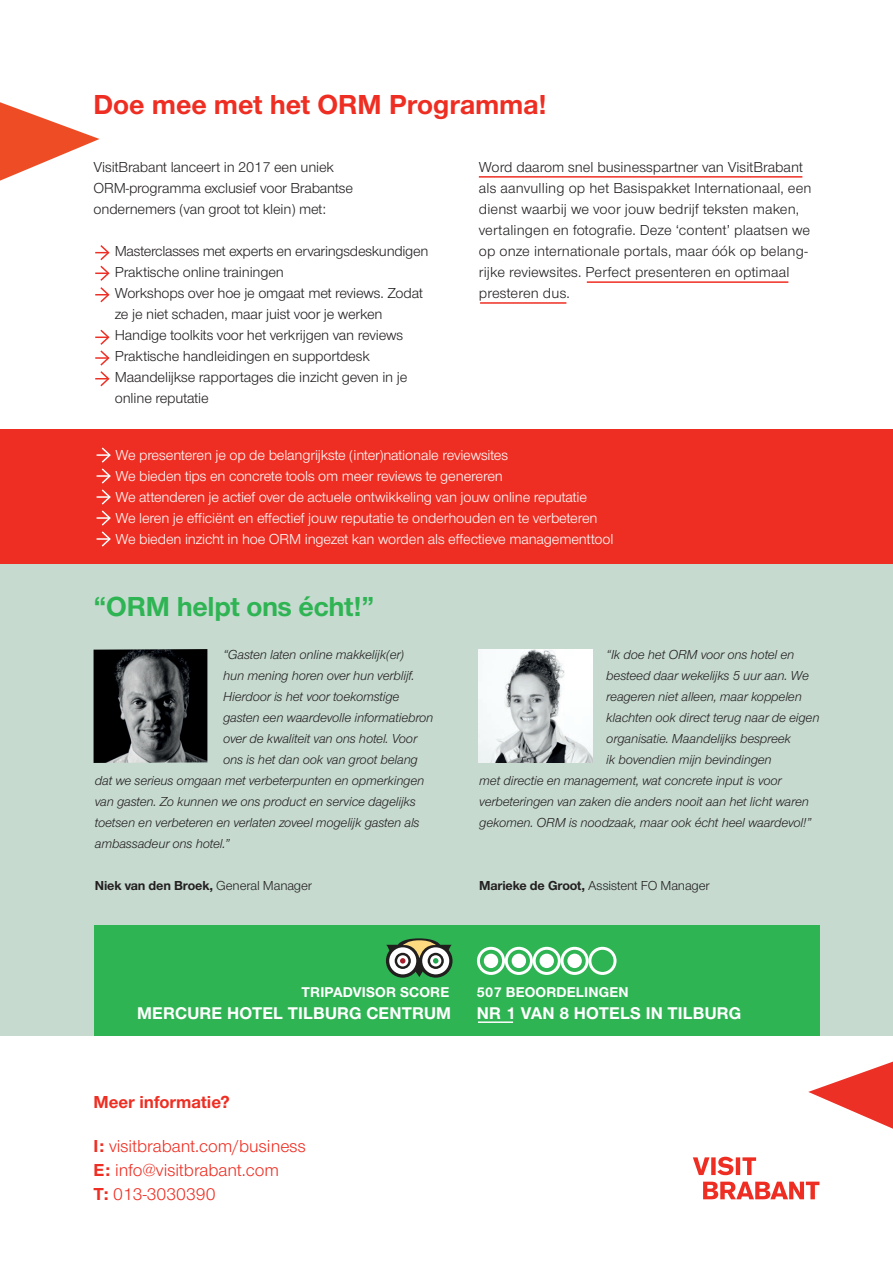
<style>
.page{position:relative;width:893px;height:1263px;background:#fff}
.page>*{position:absolute;margin:0;border:0;box-sizing:border-box;transform-origin:0 0}
.t1{font:700 28.5px "Nimbus San Nov";color:#ee2e22}
.t2{font:700 28.5px "Nimbus San Nov";letter-spacing:-.01em;color:#2fb454}
.t3{font:18px/24px "Nimbus San Nov";color:#ee2e22}
.t4{font:700 18px "Nimbus San Nov";color:#ee2e22}
.t5{font:700 17.55px "Nimbus San Nov";letter-spacing:.01em;color:#fff}
.t6{font:15px/21px "Nimbus San Nov";letter-spacing:-.01em;color:#231f20}
.t7{font:15px/21px "Nimbus San Nov";letter-spacing:-.01em;color:#fff}
.t8{font:15px/21px "Nimbus San Nov";letter-spacing:.01em;color:#231f20}
.t9{font:700 14.7px "Nimbus San Nov";letter-spacing:.01em;color:#fff}
.t10{font:italic 13.5px "Nimbus San Nov";letter-spacing:-.01em;color:#231f20}
.t11{font:13.5px "Nimbus San Nov";letter-spacing:-.01em;color:#231f20}
.t12{font:700 13.5px "Nimbus San Nov";letter-spacing:-.01em;color:#231f20}
.s1{font-weight:400}
.s2{font-weight:700}
</style>
<div class="page">
<div style="left:0;top:563px;width:893px;height:473px;background:#c6dad0"></div>
<div style="left:94px;top:925px;width:725px;height:111px;background:#2fb454"></div>
<svg style="left:0;top:102px;width:100px;height:79px"></svg>
<svg style="left:703px;top:1181px;width:116px;height:18px"></svg>
<svg style="left:693px;top:1157px;width:63px;height:18px"></svg>
<svg style="left:808px;top:1061px;width:85px;height:68px"></svg>
<div style="left:0;top:429px;width:893px;height:134px;background:#ee2e22"></div>
<svg style="left:95px;top:245px;width:15px;height:58px"></svg>
<svg style="left:95px;top:329px;width:15px;height:58px"></svg>
<svg style="left:97px;top:447px;width:14px;height:100px"></svg>
<hr style="left:479px;top:176px;width:323px;height:2px;background:#ee2e22">
<hr style="left:587px;top:281px;width:201px;height:2px;background:#ee2e22">
<hr style="left:480px;top:302px;width:86px;height:2px;background:#ee2e22">
<hr style="left:478px;top:1021px;width:35px;height:2px;background:#fff">
<img style="left:94px;top:649px;width:113px;height:114px">
<img style="left:479px;top:649px;width:113px;height:113px">
<div style="left:477px;top:947px;width:28px;height:28px;border:3px solid #fff;border-radius:50%"></div>
<div style="left:484px;top:954px;width:14px;height:14px;background:#fff;border-radius:50%"></div>
<div style="left:505px;top:947px;width:28px;height:28px;border:3px solid #fff;border-radius:50%"></div>
<div style="left:512px;top:954px;width:14px;height:14px;background:#fff;border-radius:50%"></div>
<div style="left:533px;top:947px;width:28px;height:28px;border:3px solid #fff;border-radius:50%"></div>
<div style="left:539px;top:954px;width:15px;height:14px;background:#fff;border-radius:50%"></div>
<div style="left:561px;top:947px;width:28px;height:28px;border:3px solid #fff;border-radius:50%"></div>
<div style="left:567px;top:954px;width:15px;height:14px;background:#fff;border-radius:50%"></div>
<div style="left:588px;top:947px;width:28px;height:28px;border:3px solid #fff;border-radius:50%"></div>
<svg style="left:386px;top:938px;width:67px;height:40px"></svg>
<h1 class="t1" style="left:94px;top:88px;width:455px">Doe mee met het ORM Programma!</h1>
<p class="t6" style="left:94px;top:157px;width:261px">VisitBrabant lanceert in 2017 een uniek<br>ORM-programma exclusief voor Brabantse ondernemers (van groot tot klein) met:</p>
<p class="t6" style="left:115px;top:241px;width:315px">Masterclasses met experts en ervaringsdeskundigen Praktische online trainingen<br>Workshops over hoe je omgaat met reviews. Zodat ze je niet schaden, maar juist voor je werken Handige toolkits voor het verkrijgen van reviews Praktische handleidingen en supportdesk Maandelijkse rapportages die inzicht geven in je online reputatie</p>
<p class="t8" style="left:479px;top:157px;width:334px">Word daarom snel businesspartner van VisitBrabant als aanvulling op het Basispakket Internationaal, een dienst waarbij we voor jouw bedrijf teksten maken, vertalingen en fotografie. Deze ‘content’ plaatsen we op onze internationale portals, maar óók op belang&shy;rijke reviewsites. Perfect presenteren en optimaal presteren dus.</p>
<p class="t7" style="left:115px;top:444px;width:499px">We presenteren je op de belangrijkste (inter)nationale reviewsites<br>We bieden tips en concrete tools om meer reviews te genereren<br>We attenderen je actief over de actuele ontwikkeling van jouw online reputatie<br>We leren je efficiënt en effectief jouw reputatie te onderhouden en te verbeteren We bieden inzicht in hoe ORM ingezet kan worden als effectieve managementtool</p>
<h1 class="t2" style="left:94px;top:590px;width:282px">“ORM helpt ons écht!”</h1>
<p class="t10" style="left:223px;top:647px;width:182px">“Gasten laten online makkelijk(er)</p>
<p class="t10" style="left:223px;top:668px;width:193px">hun mening horen over hun verblijf.</p>
<p class="t10" style="left:223px;top:689px;width:178px">Hierdoor is het voor toekomstige</p>
<p class="t10" style="left:223px;top:710px;width:212px">gasten een waardevolle informatiebron</p>
<p class="t10" style="left:223px;top:731px;width:195px">over de kwaliteit van ons hotel. Voor</p>
<p class="t10" style="left:223px;top:752px;width:196px">ons is het dan ook van groot belang</p>
<p class="t10" style="left:95px;top:773px;width:331px">dat we serieus omgaan met verbeterpunten en opmerkingen</p>
<p class="t10" style="left:95px;top:794px;width:322px">van gasten. Zo kunnen we ons product en service dagelijks</p>
<p class="t10" style="left:95px;top:815px;width:326px">toetsen en verbeteren en verlaten zoveel mogelijk gasten als</p>
<p class="t10" style="left:95px;top:836px;width:136px">ambassadeur ons hotel.”</p>
<p class="t12" style="left:95px;top:878px;width:219px">Niek van den Broek, <span class="s1">General Manager</span></p>
<p class="t10" style="left:606px;top:647px;width:190px">“Ik doe het ORM voor ons hotel en</p>
<p class="t10" style="left:606px;top:668px;width:204px">besteed daar wekelijks 5 uur aan. We</p>
<p class="t10" style="left:606px;top:689px;width:197px">reageren niet alleen, maar koppelen</p>
<p class="t10" style="left:606px;top:710px;width:215px">klachten ook direct terug naar de eigen</p>
<p class="t10" style="left:606px;top:731px;width:186px">organisatie. Maandelijks bespreek</p>
<p class="t10" style="left:606px;top:752px;width:167px">ik bovendien mijn bevindingen</p>
<p class="t10" style="left:479px;top:773px;width:304px">met directie en management, wat concrete input is voor</p>
<p class="t10" style="left:479px;top:794px;width:331px">verbeteringen van zaken die anders nooit aan het licht waren</p>
<p class="t10" style="left:479px;top:815px;width:333px">gekomen. ORM is noodzaak, maar ook écht heel waardevol!”</p>
<p class="t11" style="left:479px;top:878px;width:232px"><span class="s2">Marieke de Groot,</span> Assistent FO Manager</p>
<p class="t9" style="left:302px;top:983px;width:149px">TRIPADVISOR SCORE</p>
<p class="t5" style="left:137px;top:1003px;width:316px">MERCURE HOTEL TILBURG CENTRUM</p>
<p class="t9" style="left:477px;top:983px;width:153px">507 BEOORDELINGEN</p>
<p class="t5" style="left:477px;top:1003px;width:266px">NR 1 VAN 8 HOTELS IN TILBURG</p>
<h2 class="t4" style="left:94px;top:1092px;width:138px">Meer informatie?</h2>
<h2 class="t3" style="left:94px;top:1134px;width:214px"><span class="s2">I:</span> visitbrabant.com/business<br><span class="s2">E:</span> info@visitbrabant.com<br><span class="s2">T:</span> 013-3030390</h2>
</div>
